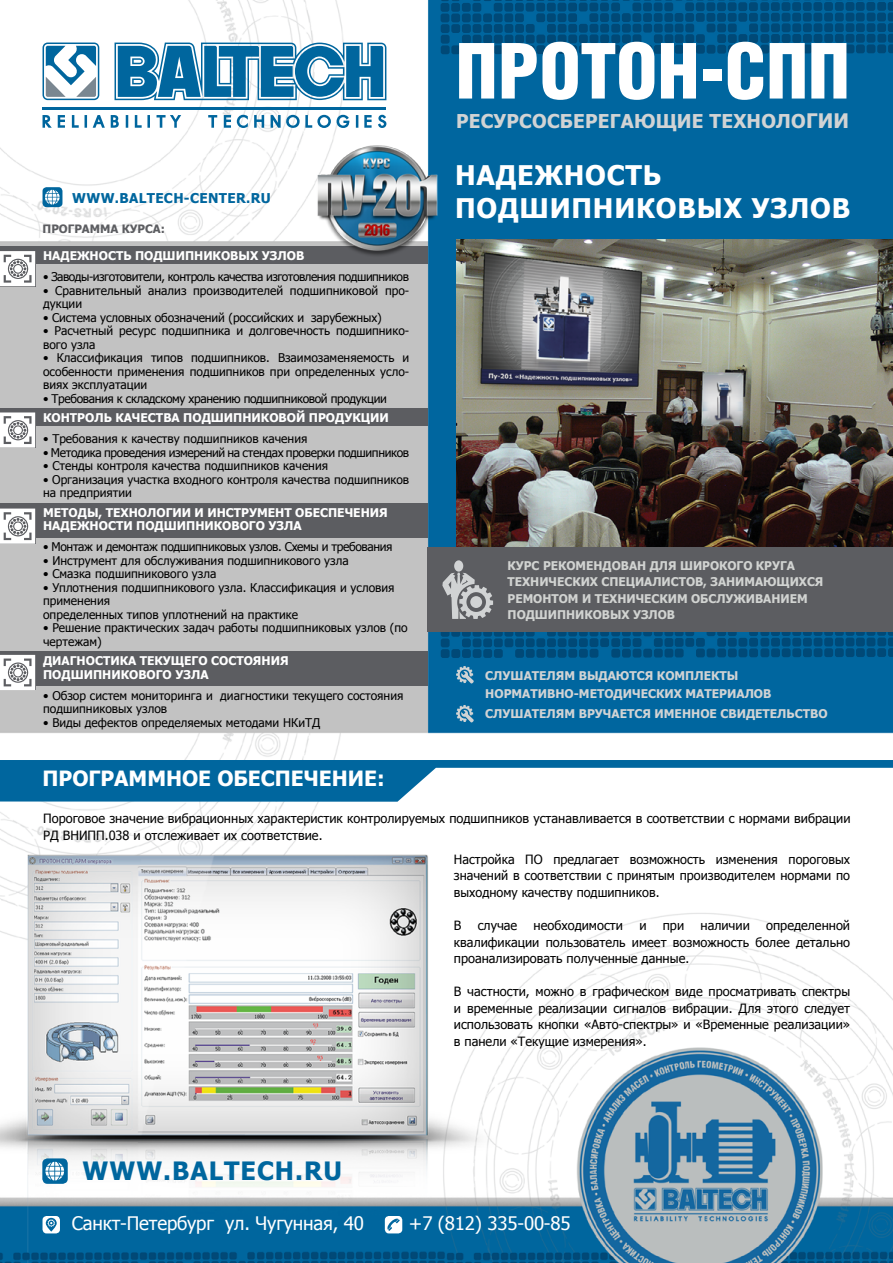
<style>
.page{position:relative;width:893px;height:1263px;background:#fff}
.page>*{position:absolute;margin:0;border:0;box-sizing:border-box;transform-origin:0 0}
.t1{font:300 condensed 73.95px "AG Letterica";letter-spacing:.01em;color:#fff}
.t2{font:700 27px/33px "Tahoma";letter-spacing:.03em;color:#fff}
.t3{font:700 25.2px "Tahoma";letter-spacing:.04em;color:#00669e}
.t4{font:700 21px "Tahoma";color:#fff}
.t5{font:700 19.05px "Tahoma";letter-spacing:.01em;color:#d1d3d4}
.t6{font:18.6px "Tahoma";letter-spacing:-.01em;color:#fff}
.t7{font:700 13.5px "Tahoma";letter-spacing:.025em;color:#00669e}
.t8{font:12.75px/16.5px "Tahoma";color:#000;text-align:justify}
.t9{font:12px/13.5px "Tahoma";color:#000}
.t10{font:700 12px/13.5px "Tahoma";color:#fff}
.t11{font:12px "Tahoma";letter-spacing:-.03em;color:#000}
.t12{font:700 12px/16.5px "Tahoma";color:#d1d3d1}
.t13{font:700 12px/18px "Tahoma";color:#d1d3d4}
.t14{font:12px "Tahoma";letter-spacing:-.04em;color:#000}
.t15{font:700 11.55px "Tahoma";color:#5c5d61}
.s1{font-size:19.95px}
</style>
<div class="page">
<img style="left:0;top:0;width:893px;height:1263px">
<div style="left:0;top:246px;width:427px;height:18px;background:#5c5d61"></div>
<img style="left:456px;top:239px;width:437px;height:308px">
<div style="left:427px;top:547px;width:466px;height:85px;background:#5c5d61"></div>
<img style="left:295px;top:136px;width:165px;height:123px">
<div style="left:0;top:408px;width:427px;height:18px;background:#5c5d61"></div>
<svg style="left:441px;top:0;width:452px;height:54px;background:#005486"></svg>
<div style="left:43px;top:1216px;width:17px;height:17px;background:#fff;border-radius:4px"></div>
<svg style="left:46px;top:1218px;width:11px;height:13px"></svg>
<div style="left:385px;top:1216px;width:17px;height:17px;background:#fff;border-radius:4px"></div>
<svg style="left:387px;top:1218px;width:13px;height:13px"></svg>
<div style="left:0;top:504px;width:427px;height:34px;background:#5c5d61"></div>
<div style="left:0;top:651px;width:427px;height:34px;background:#5c5d61"></div>
<svg style="left:0;top:655px;width:35px;height:35px"></svg>
<svg style="left:0;top:509px;width:35px;height:35px"></svg>
<svg style="left:0;top:412px;width:35px;height:36px"></svg>
<svg style="left:0;top:251px;width:35px;height:35px"></svg>
<div style="left:43px;top:187px;width:19px;height:20px;background:#00669e;border-radius:4px"></div>
<svg style="left:45px;top:190px;width:15px;height:14px"></svg>
<div style="left:42px;top:1158px;width:26px;height:26px;background:#00669e;border-radius:5px"></div>
<svg style="left:45px;top:1162px;width:19px;height:18px"></svg>
<svg style="left:0;top:760px;width:893px;height:42px"></svg>
<div style="left:454px;top:560px;width:9px;height:12px;background:#d1d3d4;border-radius:50%"></div>
<svg style="left:441px;top:573px;width:452px;height:85px"></svg>
<div style="left:470px;top:596px;width:12px;height:12px;background:#d1d3d4;border-radius:50%"></div>
<svg style="left:456px;top:666px;width:18px;height:17px"></svg>
<svg style="left:456px;top:705px;width:18px;height:17px"></svg>
<svg style="left:43px;top:115px;width:343px;height:13px"></svg>
<hr style="left:43px;top:107px;width:343px;height:3px;background:#00669e">
<svg style="left:43px;top:43px;width:343px;height:57px"></svg>
<h1 class="t1" style="left:456px;top:27px;width:395px">ПРОТОН-СПП</h1>
<p class="t7" style="left:72px;top:188px;width:200px">WWW.BALTECH-CENTER.RU</p>
<p class="t15" style="left:43px;top:220px;width:124px">ПРОГРАММА КУРСА:</p>
<p class="t10" style="left:43px;top:248px;width:263px">НАДЕЖНОСТЬ ПОДШИПНИКОВЫХ УЗЛОВ</p>
<p class="t14" style="left:43px;top:269px;width:367px">• Заводы-изготовители, контроль качества изготовления подшипников</p>
<p class="t9" style="left:43px;top:283px;width:368px">• Сравнительный анализ производителей подшипниковой про&shy;дукции</p>
<p class="t9" style="left:43px;top:310px;width:340px">• Система условных обозначений (российских и зарубежных)</p>
<p class="t9" style="left:43px;top:324px;width:368px">• Расчетный ресурс подшипника и долговечность подшипнико&shy;вого узла</p>
<p class="t9" style="left:43px;top:351px;width:368px;text-align:justify">• Классификация типов подшипников. Взаимозаменяемость и особенности применения подшипников при определенных усло&shy;виях эксплуатации</p>
<p class="t11" style="left:43px;top:390px;width:345px">• Требования к складскому хранению подшипниковой продукции</p>
<p class="t10" style="left:43px;top:410px;width:347px">КОНТРОЛЬ КАЧЕСТВА ПОДШИПНИКОВОЙ ПРОДУКЦИИ</p>
<p class="t9" style="left:43px;top:432px;width:266px">• Требования к качеству подшипников качения</p>
<p class="t11" style="left:43px;top:444px;width:368px">• Методика проведения измерений на стендах проверки подшипников</p>
<p class="t9" style="left:43px;top:459px;width:287px">• Стенды контроля качества подшипников качения</p>
<p class="t9" style="left:43px;top:472px;width:368px">• Организация участка входного контроля качества подшипников на предприятии</p>
<p class="t10" style="left:43px;top:505px;width:346px">МЕТОДЫ, ТЕХНОЛОГИИ И ИНСТРУМЕНТ ОБЕСПЕЧЕНИЯ<br>НАДЕЖНОСТИ ПОДШИПНИКОВОГО УЗЛА</p>
<p class="t11" style="left:43px;top:539px;width:351px">• Монтаж и демонтаж подшипниковых узлов. Схемы и требования</p>
<p class="t9" style="left:43px;top:553px;width:307px">• Инструмент для обслуживания подшипникового узла</p>
<p class="t9" style="left:43px;top:567px;width:175px">• Смазка подшипникового узла</p>
<p class="t9" style="left:43px;top:580px;width:353px">• Уплотнения подшипникового узла. Классификация и условия применения<br>определенных типов уплотнений на практике</p>
<p class="t9" style="left:43px;top:621px;width:366px">• Решение практических задач работы подшипниковых узлов (по чертежам)</p>
<p class="t10" style="left:43px;top:653px;width:247px">ДИАГНОСТИКА ТЕКУЩЕГО СОСТОЯНИЯ<br>ПОДШИПНИКОВОГО УЗЛА</p>
<p class="t9" style="left:43px;top:688px;width:362px">• Обзор систем мониторинга и диагностики текущего состояния подшипниковых узлов</p>
<p class="t9" style="left:43px;top:715px;width:279px">• Виды дефектов определяемых методами НКиТД</p>
<h3 class="t4" style="left:43px;top:764px;width:344px">ПРОГРАММНОЕ ОБЕСПЕЧЕНИЕ:</h3>
<h3 class="t5" style="left:456px;top:108px;width:394px">РЕСУРСОСБЕРЕГАЮЩИЕ ТЕХНОЛО<span class="s1">ГИИ</span></h3>
<h2 class="t2" style="left:455px;top:157px;width:397px">НАДЕЖНОСТЬ<br>ПОДШИПНИКОВЫХ УЗЛОВ</h2>
<p class="t12" style="left:508px;top:556px;width:317px">КУРС РЕКОМЕНДОВАН ДЛЯ ШИРОКОГО КРУГА ТЕХНИЧЕСКИХ СПЕЦИАЛИСТОВ, ЗАНИМАЮЩИХСЯ РЕМОНТОМ И ТЕХНИЧЕСКИМ ОБСЛУЖИВАНИЕМ ПОДШИПНИКОВЫХ УЗЛОВ</p>
<p class="t13" style="left:485px;top:666px;width:288px">СЛУШАТЕЛЯМ ВЫДАЮТСЯ КОМПЛЕКТЫ<br>НОРМАТИВНО-МЕТОДИЧЕСКИХ МАТЕРИАЛОВ</p>
<p class="t13" style="left:485px;top:703px;width:344px">СЛУШАТЕЛЯМ ВРУЧАЕТСЯ ИМЕННОЕ СВИДЕТЕЛЬСТВО</p>
<p class="t8" style="left:43px;top:810px;width:809px">Пороговое значение вибрационных характеристик контролируемых подшипников устанавливается в соответствии с нормами вибрации<br>РД ВНИПП.038 и отслеживает их соответствие.</p>
<h3 class="t3" style="left:83px;top:1153px;width:261px">WWW.BALTECH.RU</h3>
<p class="t8" style="left:454px;top:850px;width:398px">Настройка ПО предлагает возможность изменения пороговых значений в соответствии с принятым производителем нормами по выходному качеству подшипников.</p>
<p class="t8" style="left:454px;top:916px;width:9px">В</p>
<p class="t8" style="left:478px;top:916px;width:41px">случае</p>
<p class="t8" style="left:534px;top:916px;width:91px">необходимости</p>
<p class="t8" style="left:639px;top:916px;width:9px">и</p>
<p class="t8" style="left:663px;top:916px;width:23px">при</p>
<p class="t8" style="left:700px;top:916px;width:51px">наличии</p>
<p class="t8" style="left:454px;top:916px;width:398px;text-indent:312px">определенной квалификации пользователь имеет возможность более детально проанализировать полученные данные.</p>
<p class="t8" style="left:454px;top:982px;width:398px">В частности, можно в графическом виде просматривать спектры и временные реализации сигналов вибрации. Для этого следует использовать кнопки «Авто-спектры» и «Временные реализации» в панели «Текущие измерения».</p>
<h3 class="t6" style="left:72px;top:1211px;width:294px">Санкт-Петербург ул. Чугунная, 40</h3>
<h3 class="t6" style="left:409px;top:1211px;width:163px">+7 (812) 335-00-85</h3>
</div>
